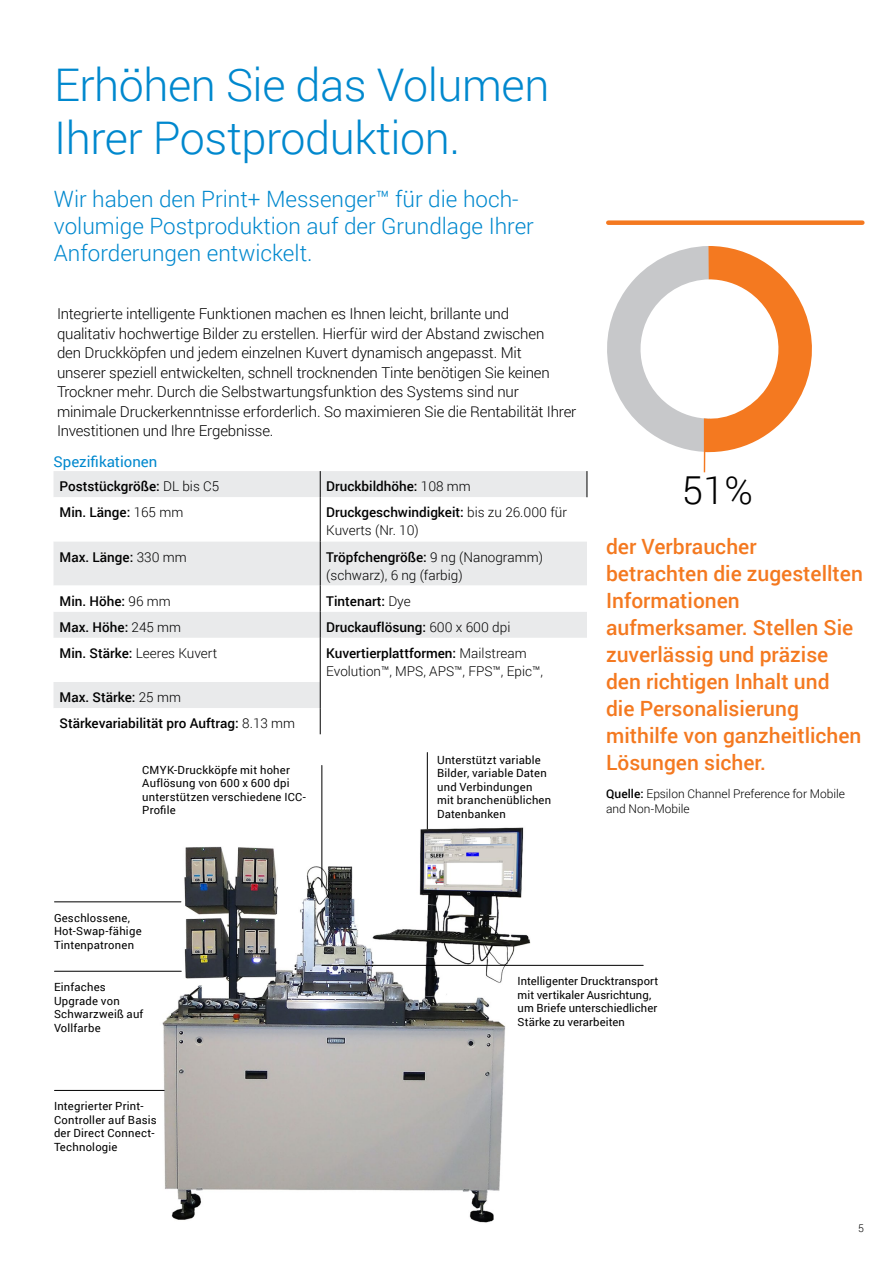
<style>
.page{position:relative;width:893px;height:1263px;background:#fff}
.page>*{position:absolute;margin:0;border:0;box-sizing:border-box;transform-origin:0 0}
.t1{font:300 45px/52.5px "Roboto";letter-spacing:-.01em;color:#0088ce}
.t2{font:300 38.55px "Roboto";color:#000}
.t3{font:300 22.5px/27px "Roboto";color:#0088ce}
.t4{font:500 21px/27px "Roboto";color:#f47920}
.t5{font:300 15px/19.5px "Roboto";letter-spacing:-.01em;color:#000}
.t6{font:15px "Roboto";color:#0088ce}
.t7{font:500 13.5px/26.1px "Roboto";color:#000}
.t8{font:300 13.5px/18px "Roboto";color:#000}
.t9{font:300 12px/15px "Roboto";color:#000}
.t10{font:11.25px/13.5px "Roboto";letter-spacing:.02em;color:#000}
.t11{font:300 10.5px "Roboto";color:#000}
.s1{font-weight:300}
.s2{font-weight:500}
</style>
<div class="page">
<img style="left:157px;top:823px;width:374px;height:400px">
<div style="left:608px;top:220px;width:254px;height:5px;background:#f47920"></div>
<hr style="left:55px;top:901px;width:126px;height:1px;background:#000">
<hr style="left:55px;top:971px;width:126px;height:1px;background:#000">
<hr style="left:55px;top:1090px;width:109px;height:1px;background:#000">
<hr style="left:322px;top:965px;width:321px;height:1px;background:#000">
<hr style="left:321px;top:765px;width:1px;height:122px;background:#000">
<hr style="left:427px;top:752px;width:1px;height:77px;background:#000">
<div style="left:54px;top:471px;width:533px;height:26px;background:#e9eaeb"></div>
<svg style="left:54px;top:497px;width:533px;height:88px"></svg>
<svg style="left:54px;top:585px;width:533px;height:149px"></svg>
<hr style="left:320px;top:497px;width:1px;height:44px;background:#000">
<hr style="left:320px;top:541px;width:1px;height:44px;background:#000">
<svg style="left:320px;top:585px;width:1px;height:53px"></svg>
<hr style="left:320px;top:638px;width:1px;height:44px;background:#000">
<svg style="left:320px;top:682px;width:1px;height:52px"></svg>
<svg style="left:320px;top:471px;width:1px;height:26px"></svg>
<svg style="left:587px;top:246px;width:225px;height:251px"></svg>
<h1 class="t1" style="left:54px;top:57px;width:497px">Erhöhen Sie das Volumen<br>Ihrer Postproduktion.</h1>
<h3 class="t3" style="left:54px;top:185px;width:482px">Wir haben den Print+ Messenger™ für die hoch&shy;volumige Postproduktion auf der Grundlage Ihrer<br>Anforderungen entwickelt.</h3>
<p class="t5" style="left:57px;top:304px;width:521px">Integrierte intelligente Funktionen machen es Ihnen leicht, brillante und<br>qualitativ hochwertige Bilder zu erstellen. Hierfür wird der Abstand zwischen<br>den Druckköpfen und jedem einzelnen Kuvert dynamisch angepasst. Mit<br>unserer speziell entwickelten, schnell trocknenden Tinte benötigen Sie keinen Trockner mehr. Durch die Selbstwartungsfunktion des Systems sind nur minimale Druckerkenntnisse erforderlich. So maximieren Sie die Rentabilität Ihrer Investitionen und Ihre Ergebnisse.</p>
<p class="t6" style="left:54px;top:451px;width:105px">Spezifikationen</p>
<p class="t7" style="left:60px;top:473px;width:161px">Poststückgröße: <span class="s1">DL bis C5</span></p>
<p class="t7" style="left:326px;top:473px;width:146px">Druckbildhöhe: <span class="s1">108 mm</span></p>
<p class="t7" style="left:60px;top:499px;width:125px">Min. Länge: <span class="s1">165 mm</span></p>
<p class="t8" style="left:326px;top:503px;width:242px"><span class="s2">Druckgeschwindigkeit:</span> bis zu 26.000 für<br>Kuverts (Nr. 10)</p>
<p class="t7" style="left:60px;top:543px;width:129px">Max. Länge: <span class="s1">330 mm</span></p>
<p class="t8" style="left:326px;top:547px;width:218px"><span class="s2">Tröpfchengröße:</span> 9 ng (Nanogramm) (schwarz), 6 ng (farbig)</p>
<p class="t7" style="left:60px;top:587px;width:113px">Min. Höhe: <span class="s1">96 mm</span></p>
<p class="t7" style="left:326px;top:587px;width:86px">Tintenart: <span class="s1">Dye</span></p>
<p class="t7" style="left:60px;top:613px;width:123px">Max. Höhe: <span class="s1">245 mm</span></p>
<p class="t7" style="left:326px;top:613px;width:186px">Druckauflösung: <span class="s1">600 x 600 dpi</span></p>
<p class="t8" style="left:60px;top:644px;width:159px"><span class="s2">Min. Stärke:</span> Leeres Kuvert</p>
<p class="t8" style="left:326px;top:644px;width:218px"><span class="s2">Kuvertierplattformen:</span> Mailstream<br>Evolution™, MPS, APS™, FPS™, Epic™,</p>
<p class="t7" style="left:60px;top:684px;width:237px">Max. Stärke: <span class="s1">25 mm<br></span>Stärkevariabilität pro Auftrag: <span class="s1">8.13 mm</span></p>
<p class="t10" style="left:142px;top:762px;width:165px">CMYK-Druckköpfe mit hoher<br>Auflösung von 600 x 600 dpi unterstützen verschiedene ICC-<br>Profile</p>
<p class="t10" style="left:437px;top:753px;width:116px">Unterstützt variable<br>Bilder, variable Daten und Verbindungen mit branchenüblichen<br>Datenbanken</p>
<h2 class="t2" style="left:682px;top:464px;width:73px">51%</h2>
<h3 class="t4" style="left:606px;top:532px;width:258px">der Verbraucher betrachten die zugestellten<br>Informationen aufmerksamer. Stellen Sie zuverlässig und präzise den richtigen Inhalt und die Personalisierung mithilfe von ganzheitlichen<br>Lösungen sicher.</h3>
<p class="t9" style="left:606px;top:786px;width:240px"><span class="s2">Quelle:</span> Epsilon Channel Preference for Mobile and Non-Mobile</p>
<p class="t10" style="left:54px;top:911px;width:89px">Geschlossene,<br>Hot-Swap-fähige<br>Tintenpatronen</p>
<p class="t10" style="left:54px;top:980px;width:91px">Einfaches<br>Upgrade von<br>Schwarzweiß auf<br>Vollfarbe</p>
<p class="t10" style="left:54px;top:1099px;width:104px">Integrierter Print-<br>Controller auf Basis der Direct Connect-<br>Technologie</p>
<p class="t10" style="left:518px;top:974px;width:142px">Intelligenter Drucktransport mit vertikaler Ausrichtung, um Briefe unterschiedlicher<br>Stärke zu verarbeiten</p>
<p class="t11" style="left:858px;top:1220px;width:7px">5</p>
</div>
